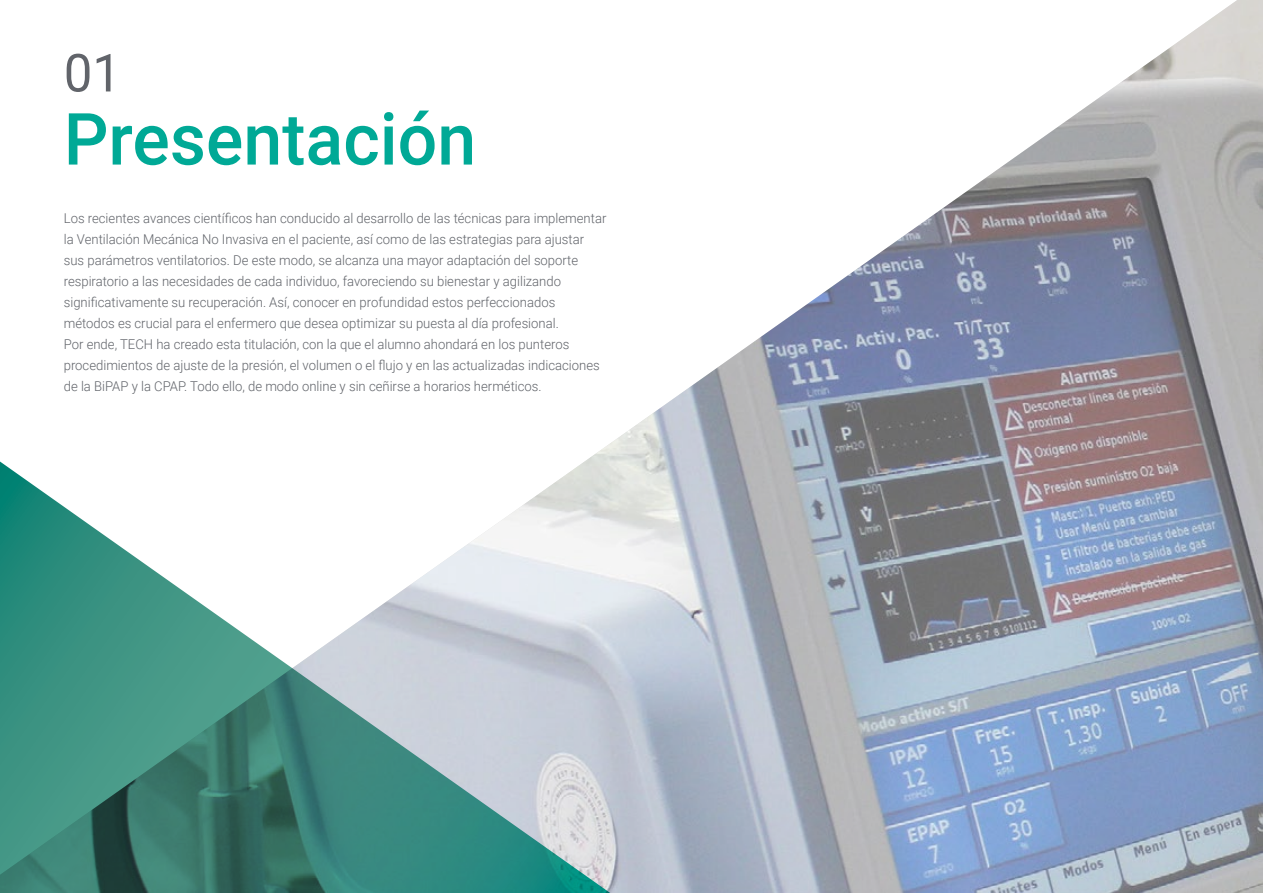
<style>
.page{position:relative;width:1263px;height:893px;background:#fff}
.page>*{position:absolute;margin:0;border:0;box-sizing:border-box;transform-origin:0 0}
.t1{font:500 72px "Roboto";color:#00a996}
.t2{font:52.5px "Roboto";color:#61646a}
.t3{font:300 13.5px/21px "Roboto";color:#61646a}
</style>
<div class="page">
<img style="left:607px;top:0;width:656px;height:893px">
<svg style="left:0;top:446px;width:640px;height:447px"></svg>
<h2 class="t2" style="left:64px;top:36px;width:59px">01</h2>
<h1 class="t1" style="left:64px;top:89px;width:414px">Presentación</h1>
<p class="t3" style="left:64px;top:207px;width:544px">Los recientes avances científicos han conducido al desarrollo de las técnicas para implementar la Ventilación Mecánica No Invasiva en el paciente, así como de las estrategias para ajustar sus parámetros ventilatorios. De este modo, se alcanza una mayor adaptación del soporte respiratorio a las necesidades de cada individuo, favoreciendo su bienestar y agilizando significativamente su recuperación. Así, conocer en profundidad estos perfeccionados métodos es crucial para el enfermero que desea optimizar su puesta al día profesional.<br>Por ende, TECH ha creado esta titulación, con la que el alumno ahondará en los punteros procedimientos de ajuste de la presión, el volumen o el flujo y en las actualizadas indicaciones de la BiPAP y la CPAP. Todo ello, de modo online y sin ceñirse a horarios herméticos.</p>
</div>
